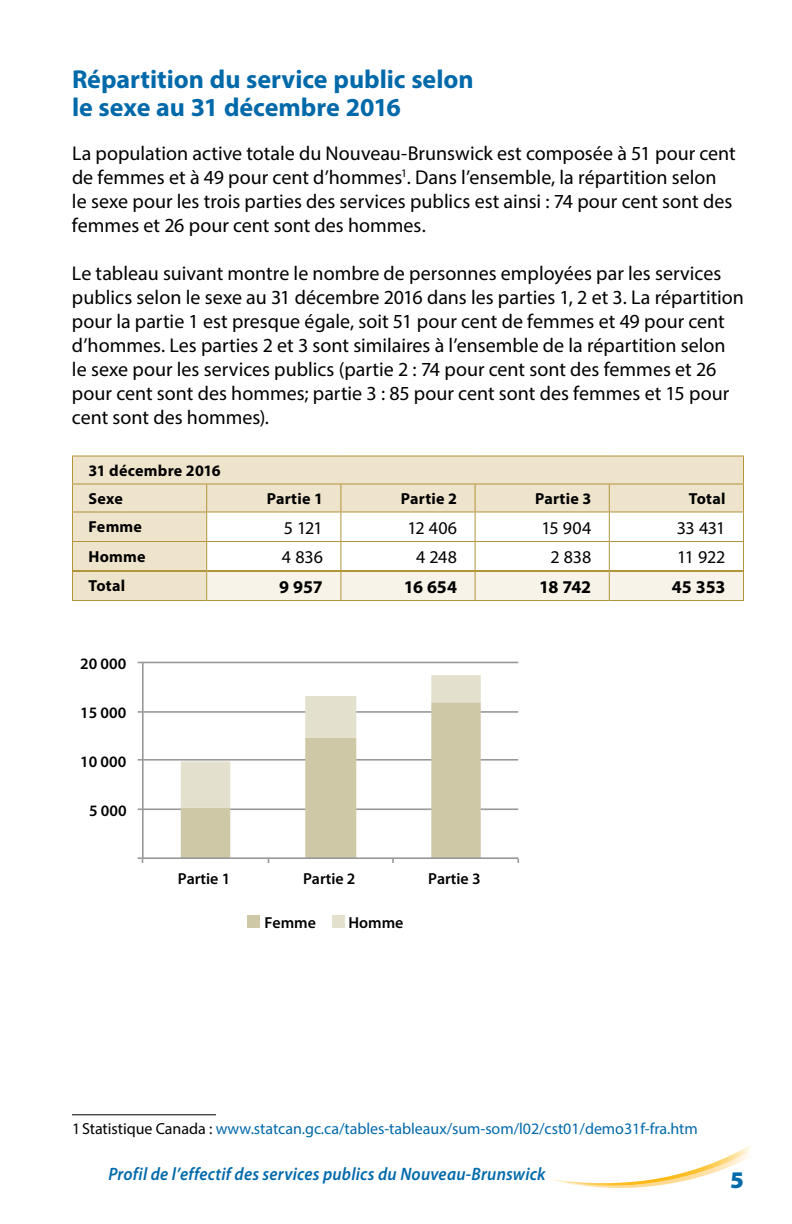
<style>
.page{position:relative;width:792px;height:1224px;background:#fff}
.page>*{position:absolute;margin:0;border:0;box-sizing:border-box;transform-origin:0 0}
.t1{font:700 26px/28px "Myriad Pro";color:#0069aa}
.t2{font:900 24px "Myriad Pro";color:#0069aa}
.t3{font:20px/24px "Myriad Pro";color:#000}
.t4{font:italic 600 18px "Myriad Pro";letter-spacing:.015em;color:#0069aa;scale:.94 1}
.t5{font:18px "Myriad Pro";letter-spacing:-.01em;color:#000}
.t6{font:700 18px "Myriad Pro";letter-spacing:-.01em;color:#000}
.t7{font:16px "Myriad Pro";letter-spacing:-.005em;color:#0069aa}
.t8{font:700 16px/28px "Myriad Pro";letter-spacing:.015em;color:#000}
.t9{font:600 16px "Myriad Pro";color:#000}
.s1{color:#000}
</style>
<div class="page">
<svg style="left:552px;top:1145px;width:198px;height:43px"></svg>
<div style="left:73px;top:457px;width:133px;height:143px;background:#eee3cb"></div>
<hr style="left:72px;top:484px;width:135px;height:1px;background:#b1953a">
<hr style="left:72px;top:512px;width:135px;height:1px;background:#b1953a">
<hr style="left:72px;top:541px;width:135px;height:1px;background:#b1953a">
<hr style="left:72px;top:600px;width:135px;height:1px;background:#b1953a">
<hr style="left:207px;top:600px;width:134px;height:1px;background:#b1953a">
<hr style="left:341px;top:600px;width:134px;height:1px;background:#b1953a">
<hr style="left:475px;top:600px;width:134px;height:1px;background:#b1953a">
<hr style="left:609px;top:600px;width:135px;height:1px;background:#b1953a">
<hr style="left:73px;top:570px;width:133px;height:2px;background:#b1953a">
<hr style="left:72px;top:456px;width:135px;height:1px;background:#b1953a">
<svg style="left:72px;top:456px;width:1px;height:144px"></svg>
<svg style="left:206px;top:456px;width:538px;height:144px"></svg>
<hr style="left:72px;top:1114px;width:144px;height:1px;background:#000">
<hr style="left:142px;top:808px;width:376px;height:2px;background:#989898">
<hr style="left:142px;top:759px;width:376px;height:2px;background:#989898">
<hr style="left:142px;top:711px;width:376px;height:2px;background:#989898">
<hr style="left:142px;top:662px;width:376px;height:1px;background:#989898">
<svg style="left:181px;top:808px;width:300px;height:49px;fill:#cfc8a7"></svg>
<svg style="left:181px;top:675px;width:300px;height:133px"></svg>
<hr style="left:142px;top:662px;width:2px;height:196px;background:#989898">
<hr style="left:143px;top:857px;width:375px;height:2px;background:#989898">
<svg style="left:138px;top:857px;width:5px;height:6px"></svg>
<div style="left:247px;top:915px;width:12px;height:12px;background:#cfc8a7"></div>
<div style="left:332px;top:915px;width:12px;height:12px;background:#e4e0ce"></div>
<h1 class="t1" style="left:72px;top:64px;width:403px">Répartition du service public selon le sexe au 31 décembre 2016</h1>
<p class="t3" style="left:72px;top:140px;width:665px">La population active totale du Nouveau-Brunswick est composée à 51 pour cent de femmes et à 49 pour cent d’hommes<sup>1</sup>. Dans l’ensemble, la répartition selon le sexe pour les trois parties des services publics est ainsi : 74 pour cent sont des femmes et 26 pour cent sont des hommes.</p>
<p class="t3" style="left:72px;top:260px;width:674px">Le tableau suivant montre le nombre de personnes employées par les services publics selon le sexe au 31 décembre 2016 dans les parties 1, 2 et 3. La répartition pour la partie 1 est presque égale, soit 51 pour cent de femmes et 49 pour cent d’hommes. Les parties 2 et 3 sont similaires à l’ensemble de la répartition selon le sexe pour les services publics (partie 2 : 74 pour cent sont des femmes et 26 pour cent sont des hommes; partie 3 : 85 pour cent sont des femmes et 15 pour cent sont des hommes).</p>
<p class="t8" style="left:88px;top:456px;width:134px">31 décembre 2016<br>Sexe</p>
<p class="t8" style="left:267px;top:484px;width:58px">Partie 1</p>
<p class="t8" style="left:401px;top:484px;width:58px">Partie 2</p>
<p class="t8" style="left:535px;top:484px;width:58px">Partie 3</p>
<p class="t8" style="left:689px;top:484px;width:38px">Total</p>
<p class="t8" style="left:88px;top:512px;width:55px">Femme</p>
<p class="t5" style="left:284px;top:516px;width:41px">5 121</p>
<p class="t5" style="left:407px;top:516px;width:51px">12 406</p>
<p class="t5" style="left:541px;top:516px;width:51px">15 904</p>
<p class="t5" style="left:677px;top:516px;width:50px">33 431</p>
<p class="t8" style="left:88px;top:542px;width:59px">Homme</p>
<p class="t5" style="left:282px;top:546px;width:42px">4 836</p>
<p class="t5" style="left:416px;top:546px;width:43px">4 248</p>
<p class="t5" style="left:550px;top:546px;width:42px">2 838</p>
<p class="t5" style="left:677px;top:546px;width:50px">11 922</p>
<p class="t8" style="left:88px;top:571px;width:38px">Total</p>
<p class="t6" style="left:279px;top:575px;width:45px">9 957</p>
<p class="t6" style="left:404px;top:575px;width:55px">16 654</p>
<p class="t6" style="left:539px;top:575px;width:54px">18 742</p>
<p class="t6" style="left:672px;top:575px;width:55px">45 353</p>
<p class="t9" style="left:80px;top:653px;width:48px">20 000</p>
<p class="t9" style="left:80px;top:702px;width:48px">15 000</p>
<p class="t9" style="left:80px;top:751px;width:48px">10 000</p>
<p class="t9" style="left:89px;top:800px;width:39px">5 000</p>
<p class="t9" style="left:178px;top:868px;width:54px">Partie 1</p>
<p class="t9" style="left:303px;top:868px;width:54px">Partie 2</p>
<p class="t9" style="left:428px;top:868px;width:54px">Partie 3</p>
<p class="t9" style="left:264px;top:913px;width:53px">Femme</p>
<p class="t9" style="left:348px;top:913px;width:57px">Homme</p>
<p class="t7" style="left:72px;top:1119px;width:627px"><span class="s1">1Statistique Canada :</span> www.statcan.gc.ca/tables-tableaux/sum-som/l02/cst01/demo31f-fra.htm</p>
<p class="t4" style="left:108px;top:1163px;width:467px">Profil de l’effectif des services publics du Nouveau-Brunswick</p>
<p class="t2" style="left:730px;top:1164px;width:15px">5</p>
</div>
